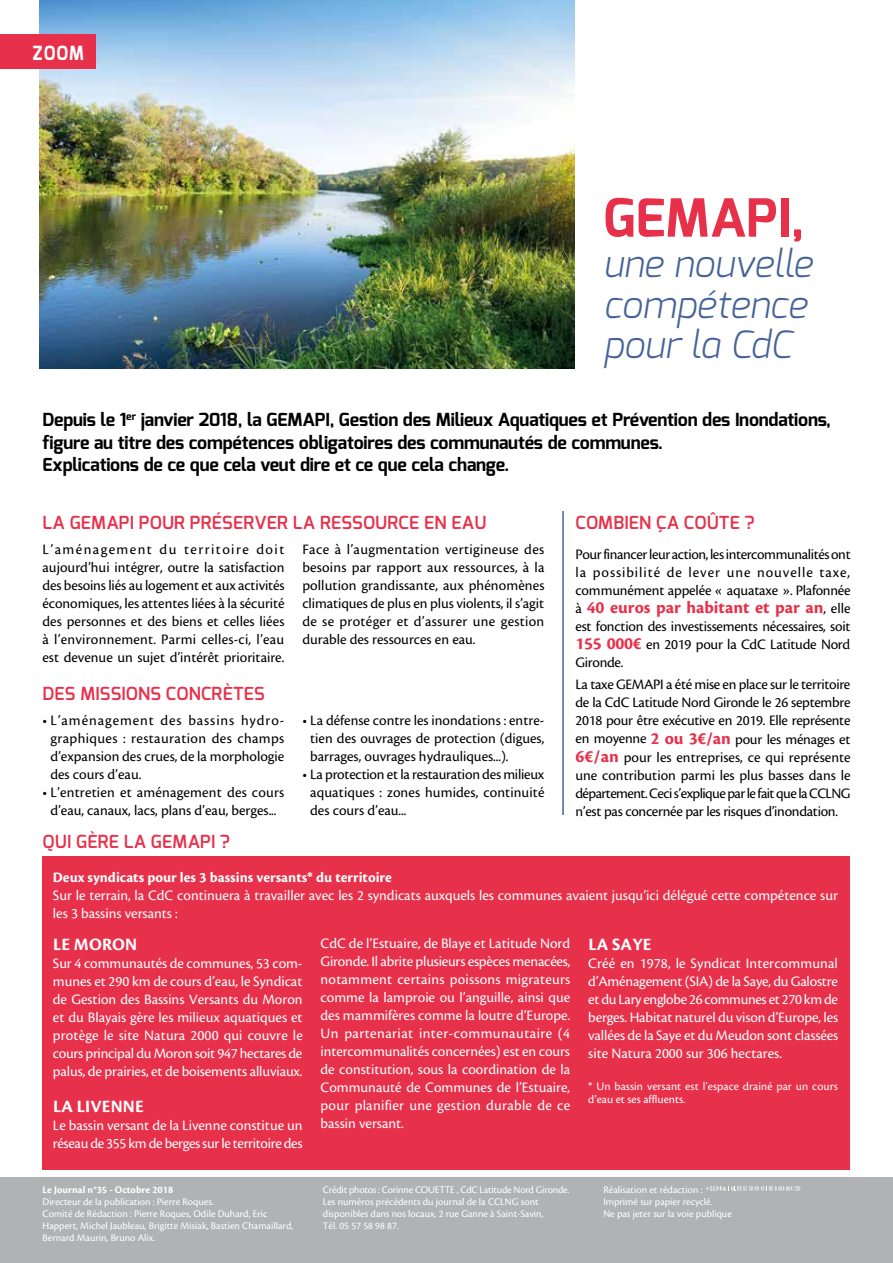
<style>
.page{position:relative;width:893px;height:1263px;background:#fff}
.page>*{position:absolute;margin:0;border:0;box-sizing:border-box;transform-origin:0 0}
.t1{font:700 52.5px "Exo";color:#e7314b}
.t2{font:italic 300 37.5px/40.5px "Exo";letter-spacing:-.005em;color:#466497}
.t3{font:700 19.5px "Exo";color:#fff;scale:.9 1}
.t4{font:700 18px/22.5px "Exo";letter-spacing:-.01em;color:#000}
.t5{font:600 18px "Exo";letter-spacing:.01em;color:#e7314b}
.t6{font:700 18px "Cronos Pro";color:#e7314b}
.t7{font:700 18px "Cronos Pro";letter-spacing:.01em;color:#fff}
.t8{font:15px/18px "Cronos Pro";color:#000;text-align:justify}
.t9{font:15px/18px "Cronos Pro";color:#fff;text-align:justify}
.t10{font:700 15px "Cronos Pro";color:#fff}
.t11{font:12px/13.5px "Cronos Pro";letter-spacing:.005em;color:#fff}
.t12{font:10.5px/12px "Cronos Pro";color:#fff}
.t13{font:700 10.5px "Cronos Pro";color:#fff}
.s1{font-weight:400;font-size:15px;color:#000}
.s2{font-weight:700;font-size:18px;color:#e7314b}
</style>
<div class="page">
<div style="left:43px;top:856px;width:807px;height:314px;background:#e7314b"></div>
<img style="left:40px;top:0;width:535px;height:369px">
<div style="left:0;top:35px;width:95px;height:34px;background:#e7314b"></div>
<div style="left:0;top:1178px;width:893px;height:85px;background:#b1b2b3"></div>
<svg style="left:707px;top:1187px;width:93px;height:4px"></svg>
<hr style="left:562px;top:511px;width:2px;height:304px;background:#466497">
<h3 class="t3" style="left:33px;top:41px;width:58px">ZOOM</h3>
<h1 class="t1" style="left:603px;top:184px;width:202px">GEMAPI,</h1>
<h2 class="t2" style="left:603px;top:243px;width:211px">une nouvelle compétence pour la CdC</h2>
<p class="t4" style="left:43px;top:409px;width:790px">Depuis le 1<sup>er</sup> janvier 2018, la GEMAPI, Gestion des Milieux Aquatiques et Prévention des Inondations, figure au titre des compétences obligatoires des communautés de communes.<br>Explications de ce que cela veut dire et ce que cela change.</p>
<p class="t5" style="left:43px;top:511px;width:445px">LA GEMAPI POUR PRÉSERVER LA RESSOURCE EN EAU</p>
<p class="t5" style="left:575px;top:511px;width:181px">COMBIEN ÇA COÛTE ?</p>
<p class="t8" style="left:43px;top:541px;width:244px">L’aménagement du territoire doit aujourd’hui intégrer, outre la satisfaction des besoins liés au logement et aux activités économiques, les attentes liées à la sécurité des personnes et des biens et celles liées à l’environnement. Parmi celles-ci, l’eau est devenue un sujet d’intérêt prioritaire.</p>
<p class="t8" style="left:302px;top:541px;width:244px">Face à l’augmentation vertigineuse des besoins par rapport aux ressources, à la pollution grandissante, aux phénomènes climatiques de plus en plus violents, il s’agit de se protéger et d’assurer une gestion durable des ressources en eau.</p>
<p class="t5" style="left:43px;top:682px;width:224px">DES MISSIONS CONCRÈTES</p>
<p class="t8" style="left:50px;top:711px;width:236px;text-indent:-8px">• L’aménagement des bassins hydro&shy;graphiques : restauration des champs d’expansion des crues, de la morphologie des cours d’eau.</p>
<p class="t8" style="left:43px;top:783px;width:243px;text-align:center">• L’entretien et aménagement des cours d’eau, canaux, lacs, plans d’eau, berges...</p>
<p class="t5" style="left:43px;top:830px;width:189px">QUI GÈRE LA GEMAPI ?</p>
<p class="t8" style="left:310px;top:711px;width:236px;text-indent:-8px">• La défense contre les inondations : entre&shy;tien des ouvrages de protection (digues, barrages, ouvrages hydrauliques...).</p>
<p class="t8" style="left:310px;top:765px;width:236px;text-indent:-8px">• La protection et la restauration des milieux aquatiques : zones humides, continuité des cours d’eau...</p>
<p class="t8" style="left:575px;top:546px;width:277px">Pour financer leur action, les intercommunalités ont la possibilité de lever une nouvelle taxe, communément appelée « aquataxe ». Plafonnée</p>
<p class="t6" style="left:575px;top:597px;width:276px"><span class="s1">à</span> 40 euros par habitant et par an<span class="s1">, elle</span></p>
<p class="t8" style="left:575px;top:618px;width:276px">est fonction des investissements nécessaires, soit <span class="s2">155 000€</span> en 2019 pour la CdC Latitude Nord Gironde.</p>
<p class="t8" style="left:575px;top:676px;width:277px">La taxe GEMAPI a été mise en place sur le territoire de la CdC Latitude Nord Gironde le 26 septembre 2018 pour être exécutive en 2019. Elle représente en moyenne <span class="s2">2 ou 3€/an</span> pour les ménages et <span class="s2">6€/an</span> pour les entreprises, ce qui représente une contribution parmi les plus basses dans le département. Ceci s’explique par le fait que la CCLNG n’est pas concernée par les risques d’inondation.</p>
<p class="t10" style="left:53px;top:869px;width:340px">Deux syndicats pour les 3 bassins versants* du territoire</p>
<p class="t9" style="left:53px;top:886px;width:786px">Sur le terrain, la CdC continuera à travailler avec les 2 syndicats auxquels les communes avaient jusqu’ici délégué cette compétence sur les 3 bassins versants :</p>
<p class="t7" style="left:53px;top:934px;width:86px">LE MORON</p>
<p class="t9" style="left:53px;top:954px;width:251px">Sur 4 communautés de communes, 53 com&shy;munes et 290 km de cours d’eau, le Syndicat de Gestion des Bassins Versants du Moron et du Blayais gère les milieux aquatiques et protège le site Natura 2000 qui couvre le cours principal du Moron soit 947 hectares de palus, de prairies, et de boisements alluviaux.</p>
<p class="t7" style="left:53px;top:1096px;width:92px">LA LIVENNE</p>
<p class="t9" style="left:53px;top:1116px;width:251px">Le bassin versant de la Livenne constitue un réseau de 355 km de berges sur le territoire des</p>
<p class="t13" style="left:43px;top:1183px;width:132px">Le Journal n°35 - Octobre 2018</p>
<p class="t12" style="left:43px;top:1196px;width:252px">Directeur de la publication : Pierre Roques.<br>Comité de Rédaction : Pierre Roques, Odile Duhard, Eric Happert, Michel Jaubleau, Brigitte Misiak, Bastien Chamaillard, Bernard Maurin, Bruno Alix.</p>
<p class="t9" style="left:321px;top:934px;width:251px">CdC de l’Estuaire, de Blaye et Latitude Nord Gironde. Il abrite plusieurs espèces menacées, notamment certains poissons migrateurs comme la lamproie ou l’anguille, ainsi que des mammifères comme la loutre d’Europe.<br>Un partenariat inter-communautaire (4 intercommunalités concernées) est en cours de constitution, sous la coordination de la Communauté de Communes de l’Estuaire, pour planifier une gestion durable de ce bassin versant.</p>
<p class="t7" style="left:588px;top:934px;width:65px">LA SAYE</p>
<p class="t9" style="left:588px;top:954px;width:251px">Créé en 1978, le Syndicat Intercommunal d’Aménagement (SIA) de la Saye, du Galostre et du Lary englobe 26 communes et 270 km de berges. Habitat naturel du vison d’Europe, les vallées de la Saye et du Meudon sont classées site Natura 2000 sur 306 hectares.</p>
<p class="t11" style="left:588px;top:1079px;width:251px">* Un bassin versant est l’espace drainé par un cours d’eau et ses affluents.</p>
<p class="t12" style="left:323px;top:1184px;width:248px">Crédit photos : Corinne COUETTE , CdC Latitude Nord Gironde.<br>Les numéros précédents du journal de la CCLNG sont disponibles dans nos locaux, 2 rue Ganne à Saint-Savin,<br>Tél. 05 57 58 98 87.</p>
<p class="t12" style="left:603px;top:1184px;width:130px">Réalisation et rédaction :<br>Imprimé sur papier recyclé.<br>Ne pas jeter sur la voie publique</p>
</div>
